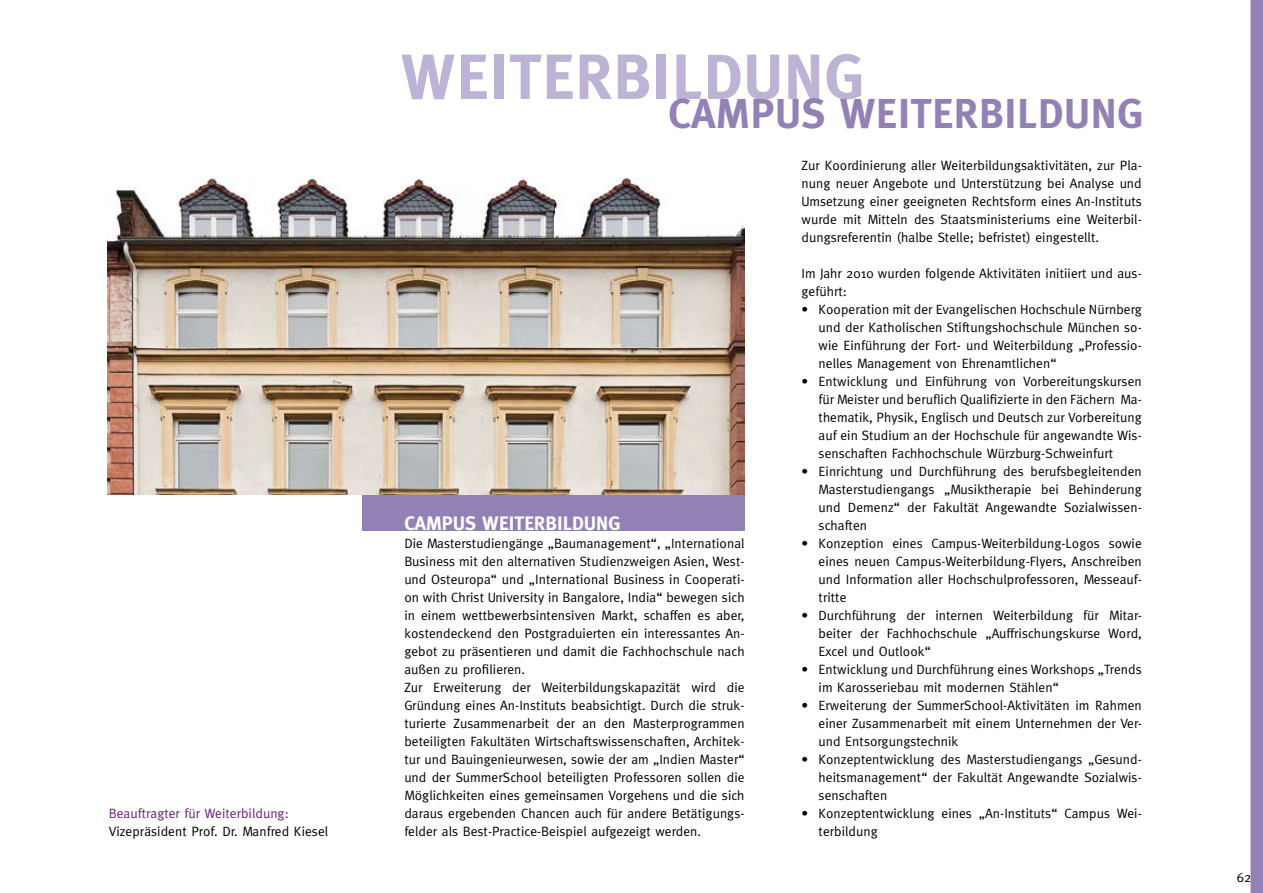
<style>
.page{position:relative;width:1263px;height:893px;background:#fff}
.page>*{position:absolute;margin:0;border:0;box-sizing:border-box;transform-origin:0 0}
.t1{font:700 63.75px "Meta";letter-spacing:.02em;color:#bdb3d5}
.t2{font:700 41.85px "Meta";letter-spacing:.02em;color:#9381b6}
.t3{font:700 19.5px "Meta";letter-spacing:.005em;color:#fff}
.t4{font:13.5px/18px "Meta";letter-spacing:.005em;color:#000;text-align:justify}
.s1{color:#6d1f80}
</style>
<div class="page">
<svg style="left:1250px;top:0;width:13px;height:893px;background:#9786b8"></svg>
<div style="left:362px;top:494px;width:382px;height:36px;background:#9381b6"></div>
<img style="left:108px;top:177px;width:636px;height:317px">
<p class="t4" style="left:109px;top:804px;width:221px"><span class="s1">Beauftragter für Weiterbildung:<br></span>Vizepräsident Prof. Dr. Manfred Kiesel</p>
<p class="t1" style="left:401px;top:40px;width:464px">WEITERBILDUNG</p>
<p class="t2" style="left:668px;top:89px;width:476px">CAMPUS WEITERBILDUNG</p>
<p class="t3" style="left:404px;top:512px;width:217px">CAMPUS WEITERBILDUNG</p>
<p class="t4" style="left:404px;top:534px;width:342px;text-align:left">Die Masterstudiengänge „Baumanagement“, „International Business mit den alternativen Studienzweigen Asien, West&shy;und Osteuropa“ und „International Business in Cooperati&shy;on with Christ University in Bangalore, India“ bewegen sich in einem wettbewerbsintensiven Markt, schaffen es aber, kostendeckend den Postgraduierten ein interessantes An&shy;gebot zu präsentieren und damit die Fachhochschule nach außen zu profilieren.<br>Zur Erweiterung der Weiterbildungskapazität wird die Gründung eines An-Instituts beabsichtigt. Durch die struk&shy;turierte Zusammenarbeit der an den Masterprogrammen beteiligten Fakultäten Wirtschaftswissenschaften, Architek&shy;tur und Bauingenieurwesen, sowie der am „Indien Master“ und der SummerSchool beteiligten Professoren sollen die Möglichkeiten eines gemeinsamen Vorgehens und die sich daraus ergebenden Chancen auch für andere Betätigungs&shy;felder als Best-Practice-Beispiel aufgezeigt werden.</p>
<p class="t4" style="left:801px;top:156px;width:342px">Zur Koordinierung aller Weiterbildungsaktivitäten, zur Pla&shy;nung neuer Angebote und Unterstützung bei Analyse und Umsetzung einer geeigneten Rechtsform eines An-Instituts wurde mit Mitteln des Staatsministeriums eine Weiterbil&shy;dungsreferentin (halbe Stelle; befristet) eingestellt.</p>
<p class="t4" style="left:801px;top:264px;width:342px">Im Jahr 2010 wurden folgende Aktivitäten initiiert und aus&shy;geführt:</p>
<p class="t4" style="left:819px;top:300px;width:325px;text-indent:-17px">• Kooperation mit der Evangelischen Hochschule Nürnberg und der Katholischen Stiftungshochschule München so&shy;wie Einführung der Fort- und Weiterbildung „Professio&shy;nelles Management von Ehrenamtlichen“</p>
<p class="t4" style="left:819px;top:372px;width:325px;text-indent:-17px">• Entwicklung und Einführung von Vorbereitungskursen für Meister und beruflich Qualifizierte in den Fächern Ma&shy;thematik, Physik, Englisch und Deutsch zur Vorbereitung auf ein Studium an der Hochschule für angewandte Wis&shy;senschaften Fachhochschule Würzburg-Schweinfurt</p>
<p class="t4" style="left:819px;top:462px;width:325px;text-indent:-17px">• Einrichtung und Durchführung des berufsbegleitenden Masterstudiengangs „Musiktherapie bei Behinderung und Demenz“ der Fakultät Angewandte Sozialwissen&shy;schaften</p>
<p class="t4" style="left:819px;top:534px;width:325px;text-indent:-17px">• Konzeption eines Campus-Weiterbildung-Logos sowie eines neuen Campus-Weiterbildung-Flyers, Anschreiben und Information aller Hochschulprofessoren, Messeauf&shy;tritte</p>
<p class="t4" style="left:819px;top:606px;width:325px;text-indent:-17px">• Durchführung der internen Weiterbildung für Mitar&shy;beiter der Fachhochschule „Auffrischungskurse Word, Excel und Outlook“</p>
<p class="t4" style="left:819px;top:660px;width:325px;text-indent:-17px">• Entwicklung und Durchführung eines Workshops „Trends im Karosseriebau mit modernen Stählen“</p>
<p class="t4" style="left:819px;top:696px;width:325px;text-indent:-17px">• Erweiterung der SummerSchool-Aktivitäten im Rahmen einer Zusammenarbeit mit einem Unternehmen der Ver&shy;und Entsorgungstechnik</p>
<p class="t4" style="left:819px;top:750px;width:325px;text-indent:-17px">• Konzeptentwicklung des Masterstudiengangs „Gesund&shy;heitsmanagement“ der Fakultät Angewandte Sozialwis&shy;senschaften</p>
<p class="t4" style="left:819px;top:804px;width:325px;text-indent:-17px">• Konzeptentwicklung eines „An-Instituts“ Campus Wei&shy;terbildung</p>
<p class="t4" style="left:1237px;top:869px;width:16px">62</p>
</div>
